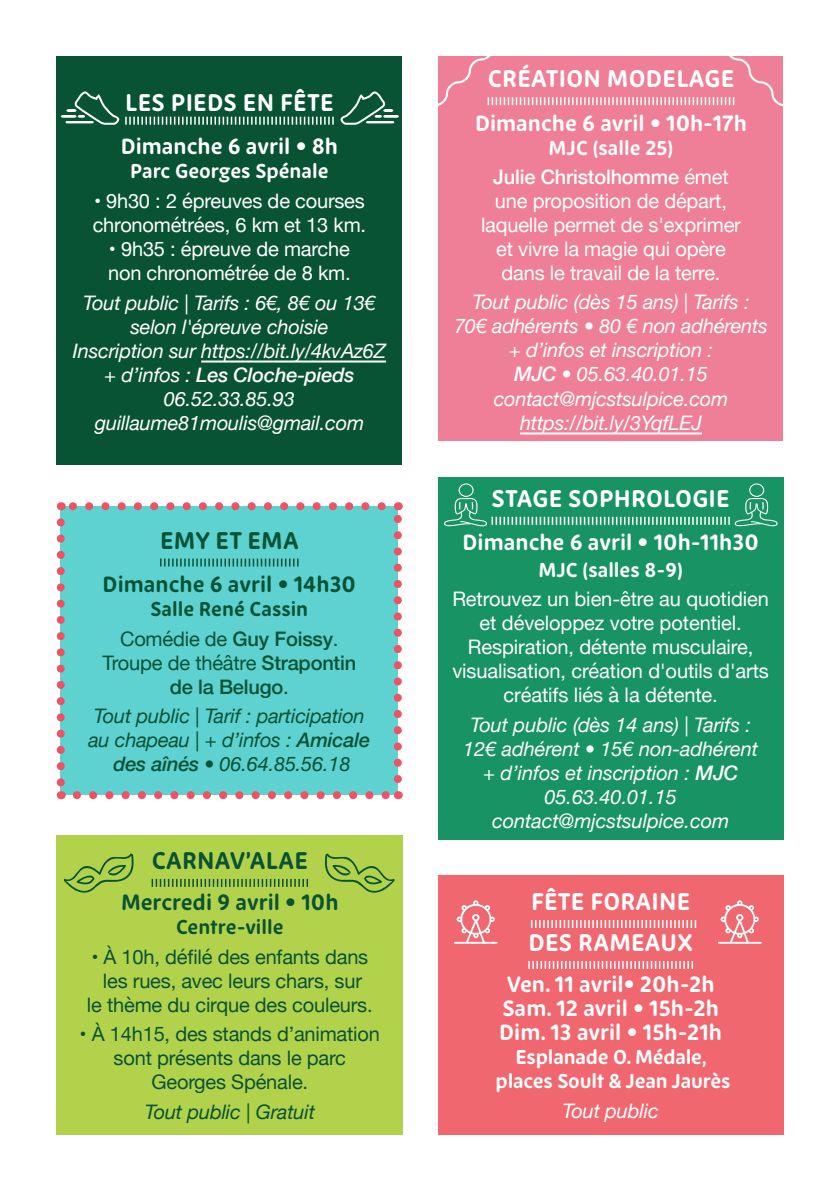
<style>
.page{position:relative;width:840px;height:1191px;background:#fff}
.page>*{position:absolute;margin:0;border:0;box-sizing:border-box;transform-origin:0 0}
.t1{font:700 24px "New Zen";letter-spacing:.01em;color:#fff}
.t2{font:700 24px "New Zen";letter-spacing:.01em;color:#085333}
.t3{font:700 22px/24px "New Zen";color:#fff;text-align:center}
.t4{font:700 22px "New Zen";color:#085333}
.t5{font:italic 20px/24px "Helvetica Neue";letter-spacing:-.01em;color:#fff;text-align:center}
.t6{font:20px/24px "Helvetica Neue";letter-spacing:-.01em;color:#fff}
.t7{font:20px/24px "Helvetica Neue";letter-spacing:-.01em;color:#085333;text-align:center}
.t8{font:italic 20px/24px "Helvetica Neue";letter-spacing:-.01em;color:#085333;text-align:center}
.t9{font:700 20px/24px "New Zen";letter-spacing:-.01em;color:#fff;text-align:center}
.t10{font:500 20px/24px "Helvetica Neue";letter-spacing:-.01em;color:#085333;text-align:center}
.t11{font:700 20px "New Zen";color:#085333}
.s1{font-weight:500}
.s2{font-weight:400}
</style>
<div class="page">
<div style="left:57px;top:57px;width:345px;height:408px;background:#085333"></div>
<hr style="left:201px;top:360px;width:185px;height:2px;background:#fff">
<div style="left:438px;top:477px;width:344px;height:362px;background:#179364"></div>
<div style="left:61px;top:506px;width:336px;height:289px;background:#5ed1d1"></div>
<svg style="left:160px;top:558px;width:138px;height:8px"></svg>
<svg style="left:77px;top:791px;width:312px;height:8px"></svg>
<svg style="left:69px;top:502px;width:312px;height:8px"></svg>
<svg style="left:57px;top:522px;width:8px;height:277px"></svg>
<svg style="left:393px;top:502px;width:8px;height:277px"></svg>
<div style="left:438px;top:57px;width:344px;height:384px;background:#ee7f96"></div>
<hr style="left:519px;top:432px;width:182px;height:2px;background:#fff">
<div style="left:438px;top:875px;width:344px;height:259px;background:#f16770"></div>
<svg style="left:531px;top:920px;width:164px;height:8px"></svg>
<svg style="left:528px;top:961px;width:164px;height:8px"></svg>
<div style="left:57px;top:835px;width:345px;height:299px;background:#b3d24c"></div>
<svg style="left:151px;top:879px;width:157px;height:8px"></svg>
<svg style="left:60px;top:91px;width:339px;height:34px"></svg>
<svg style="left:438px;top:56px;width:345px;height:63px"></svg>
<svg style="left:444px;top:483px;width:333px;height:43px"></svg>
<svg style="left:64px;top:853px;width:70px;height:40px"></svg>
<svg style="left:324px;top:853px;width:70px;height:40px"></svg>
<svg style="left:454px;top:900px;width:43px;height:43px"></svg>
<svg style="left:718px;top:900px;width:43px;height:43px"></svg>
<p class="t1" style="left:125px;top:88px;width:210px">LES PIEDS EN FÊTE</p>
<p class="t3" style="left:121px;top:134px;width:219px">Dimanche 6 avril • 8h</p>
<p class="t9" style="left:130px;top:159px;width:200px">Parc Georges Spénale</p>
<p class="t6" style="left:93px;top:190px;width:275px">• 9h30 : 2 épreuves de courses chronométrées, 6 km et 13 km.</p>
<p class="t6" style="left:108px;top:238px;width:244px">• 9h35 : épreuve de marche non chronométrée de 8 km.</p>
<p class="t5" style="left:73px;top:291px;width:314px">Tout public | Tarifs : 6€, 8€ ou 13€ selon l'épreuve choisie<br>Inscription sur https://bit.ly/4kvAz6Z + d’infos : <span class="s1">Les Cloche-pieds<br></span>06.52.33.85.93 guillaume81moulis@gmail.com</p>
<p class="t2" style="left:160px;top:525px;width:140px">EMY ET EMA</p>
<p class="t4" style="left:103px;top:571px;width:254px">Dimanche 6 avril • 14h30</p>
<p class="t11" style="left:150px;top:596px;width:159px">Salle René Cassin</p>
<p class="t10" style="left:102px;top:625px;width:255px"><span class="s2">Comédie de</span> Guy Foissy<span class="s2">.<br>Troupe de théâtre</span> Strapontin de la Belugo<span class="s2">.</span></p>
<p class="t8" style="left:88px;top:705px;width:283px">Tout public | Tarif : participation au chapeau | + d’infos : <span class="s1">Amicale des aînés</span> • 06.64.85.56.18</p>
<p class="t2" style="left:152px;top:845px;width:158px">CARNAV’ALAE</p>
<p class="t4" style="left:121px;top:888px;width:219px">Mercredi 9 avril • 10h</p>
<p class="t11" style="left:176px;top:914px;width:109px">Centre-ville</p>
<p class="t7" style="left:87px;top:945px;width:287px">• À 10h, défilé des enfants dans les rues, avec leurs chars, sur<br>le thème du cirque des couleurs.</p>
<p class="t7" style="left:80px;top:1023px;width:301px">• À 14h15, des stands d’animation sont présents dans le parc<br>Georges Spénale.</p>
<p class="t8" style="left:145px;top:1101px;width:172px">Tout public | Gratuit</p>
<p class="t1" style="left:487px;top:64px;width:248px">CRÉATION MODELAGE</p>
<p class="t3" style="left:475px;top:111px;width:273px">Dimanche 6 avril • 10h-17h</p>
<p class="t9" style="left:548px;top:136px;width:126px">MJC (salle 25)</p>
<p class="t6" style="left:480px;top:166px;width:261px;text-align:center"><span class="s1">Julie Christolhomme</span> émet une proposition de départ, laquelle permet de s'exprimer et vivre la magie qui opère dans le travail de la terre.</p>
<p class="t5" style="left:454px;top:291px;width:315px">Tout public (dès 15 ans) | Tarifs :<br>70€ adhérents • 80 € non adhérents + d’infos et inscription :<br><span class="s1">MJC</span> • 05.63.40.01.15 contact@mjcstsulpice.com https://bit.ly/3YqfLEJ</p>
<p class="t1" style="left:491px;top:483px;width:239px">STAGE SOPHROLOGIE</p>
<p class="t3" style="left:462px;top:530px;width:297px">Dimanche 6 avril • 10h-11h30</p>
<p class="t9" style="left:538px;top:558px;width:146px">MJC (salles 8-9)</p>
<p class="t6" style="left:452px;top:588px;width:318px;text-align:center">Retrouvez un bien-être au quotidien et développez votre potentiel.<br>Respiration, détente musculaire, visualisation, création d'outils d'arts créatifs liés à la détente.</p>
<p class="t5" style="left:463px;top:714px;width:296px">Tout public (dès 14 ans) | Tarifs :<br>12€ adhérent • 15€ non-adhérent + d’infos et inscription : <span class="s1">MJC<br></span>05.63.40.01.15 contact@mjcstsulpice.com</p>
<p class="t1" style="left:530px;top:886px;width:161px">FÊTE FORAINE</p>
<p class="t1" style="left:528px;top:928px;width:166px">DES RAMEAUX</p>
<p class="t3" style="left:499px;top:972px;width:224px">Ven. 11 avril• 20h-2h<br>Sam. 12 avril • 15h-2h<br>Dim. 13 avril • 15h-21h</p>
<p class="t9" style="left:495px;top:1045px;width:236px">Esplanade O. Médale, places Soult &amp; Jean Jaurès</p>
<p class="t5" style="left:562px;top:1099px;width:98px">Tout public</p>
</div>
